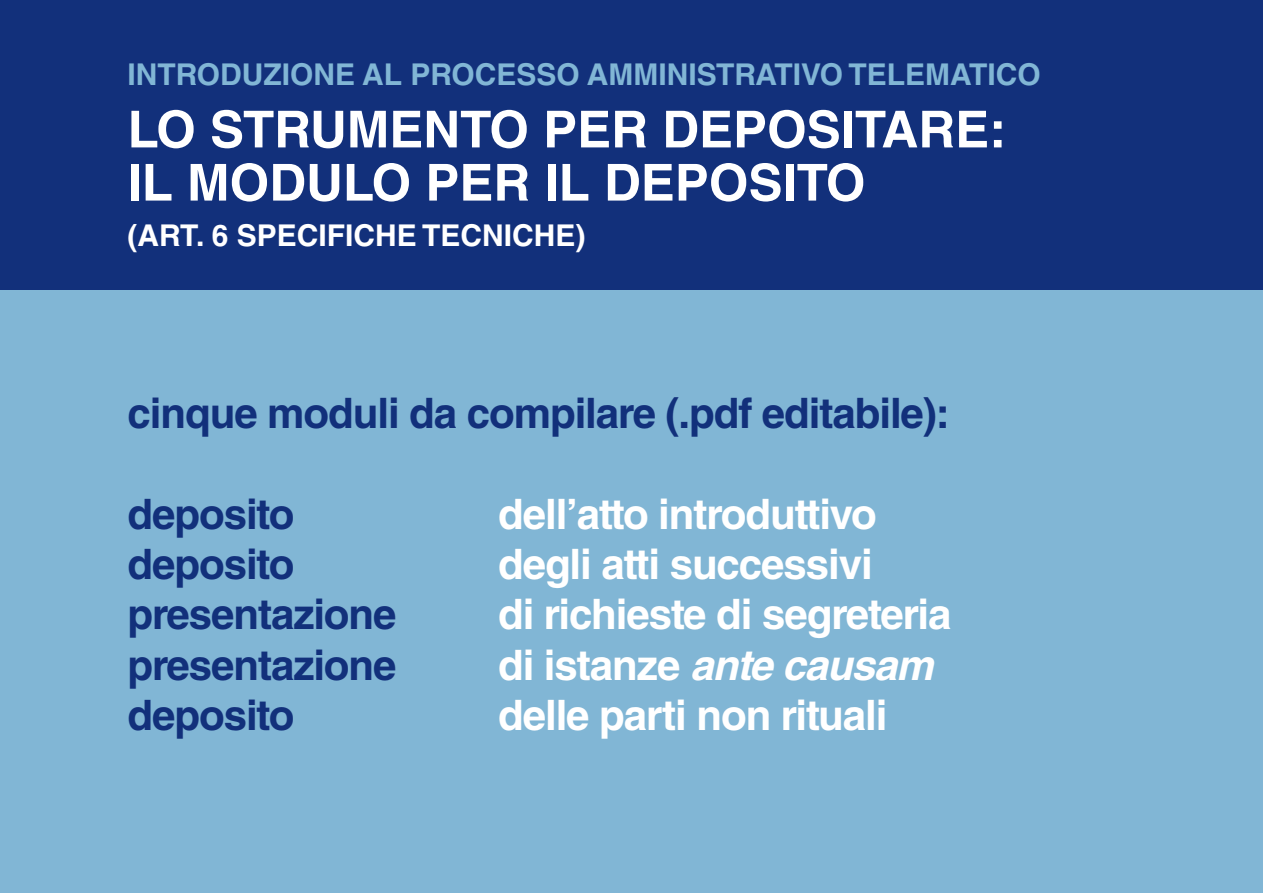
<style>
.page{position:relative;width:1263px;height:893px;background:#81b6d5}
.page>*{position:absolute;margin:0;border:0;box-sizing:border-box;transform-origin:0 0}
.t1{font:700 51px/53.1px "Helvetica LT Std";color:#fff}
.t2{font:700 42px "Helvetica LT Std";letter-spacing:-.025em;color:#12307b}
.t3{font:700 42px "Helvetica LT Std";letter-spacing:-.025em;color:#fff}
.t4{font:italic 700 42px "Helvetica LT Std";color:#fff}
.t5{font:700 30px "Helvetica LT Std";color:#81b6d5}
.t6{font:700 30px "Helvetica LT Std";color:#fff}
.s1{font-style:normal}
</style>
<div class="page">
<div style="left:0;top:0;width:1263px;height:289px;background:#12307b"></div>
<p class="t5" style="left:128px;top:64px;width:915px">INTRODUZIONE AL PROCESSO AMMINISTRATIVO TELEMATICO</p>
<p class="t1" style="left:128px;top:108px;width:880px">LO STRUMENTO PER DEPOSITARE:<br>IL MODULO PER IL DEPOSITO</p>
<p class="t6" style="left:128px;top:224px;width:459px">(ART. 6 SPECIFICHE TECNICHE)</p>
<p class="t2" style="left:128px;top:398px;width:824px">cinque moduli da compilare (.pdf editabile):</p>
<p class="t2" style="left:128px;top:498px;width:168px">deposito</p>
<p class="t3" style="left:498px;top:498px;width:380px">dell’atto introduttivo</p>
<p class="t2" style="left:128px;top:549px;width:168px">deposito</p>
<p class="t3" style="left:498px;top:549px;width:376px">degli atti successivi</p>
<p class="t2" style="left:128px;top:599px;width:270px">presentazione</p>
<p class="t3" style="left:498px;top:599px;width:455px">di richieste di segreteria</p>
<p class="t2" style="left:128px;top:650px;width:270px">presentazione</p>
<p class="t4" style="left:498px;top:650px;width:445px"><span class="s1">di istanze</span> antecausam</p>
<p class="t2" style="left:128px;top:700px;width:168px">deposito</p>
<p class="t3" style="left:498px;top:700px;width:391px">delle parti non rituali</p>
</div>
